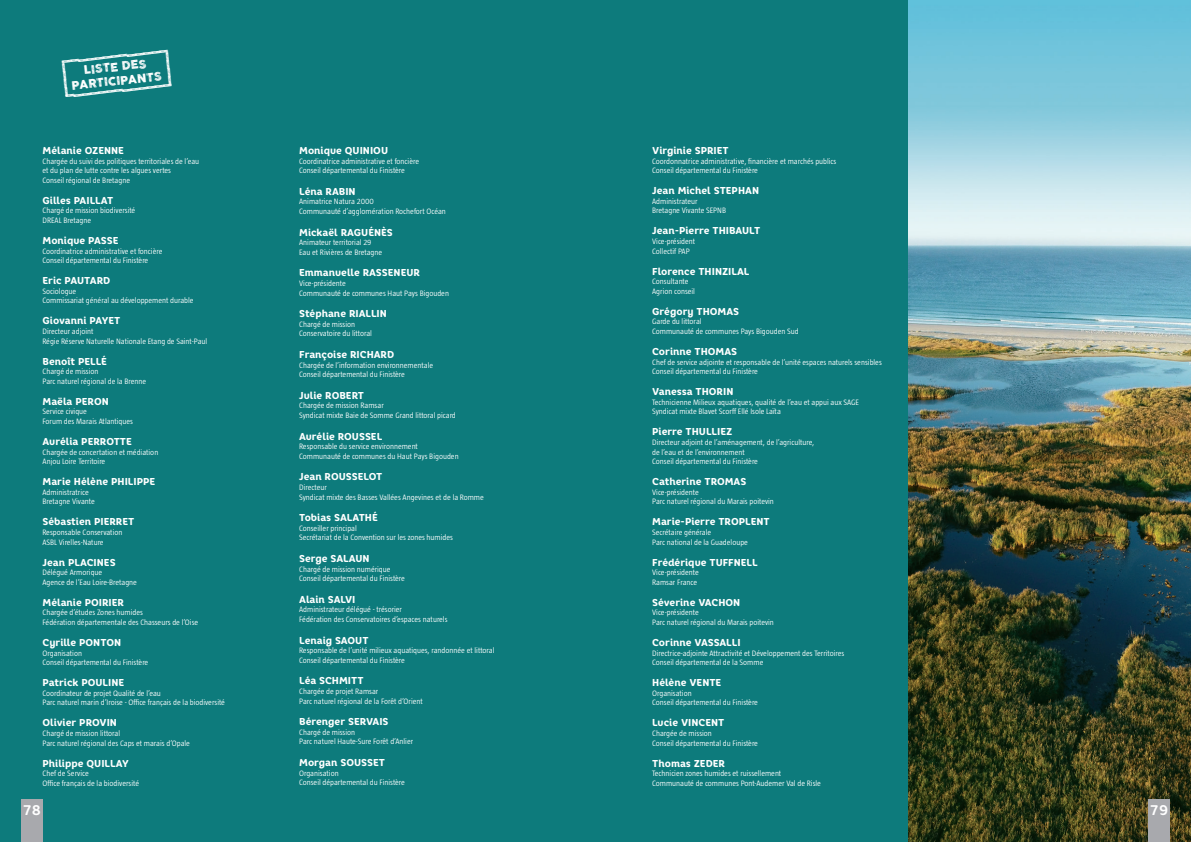
<style>
.page{position:relative;width:1191px;height:842px;background:#fff}
.page>*{position:absolute;margin:0;border:0;box-sizing:border-box;transform-origin:0 0}
.t1{font:700 14px "Core Rhino 65";color:#fff}
.t2{font:11.6px/8.1px "COCOGOOSELETTERPRESS";color:#fff;text-align:justify}
.t3{font:800 10px "Core Rhino 75";color:#fff}
.t4{font:300 8px/9.6px "Taz";color:#fff}
</style>
<div class="page">
<div style="left:595px;top:0;width:596px;height:842px;background:#0d7b7c"></div>
<img style="left:909px;top:0;width:282px;height:842px">
<div style="left:0;top:0;width:595px;height:842px;background:#0d7b7c"></div>
<div style="left:1148px;top:799px;width:21px;height:43px;background:#a8a9ad"></div>
<div style="left:21px;top:799px;width:21px;height:43px;background:#a8a9ad"></div>
<h2 class="t2" style="left:63px;top:64px;width:6px;rotate:-96deg">I I I I I I I I I I I I I</h2>
<h2 class="t2" style="left:67px;top:98px;width:6px;rotate:-96deg">I I I I I I I I I I I I I</h2>
<h2 class="t2" style="left:61px;top:64px;width:6px;rotate:-6deg">I I I I</h2>
<h2 class="t2" style="left:165px;top:53px;width:6px;rotate:-6deg">I I I I</h2>
<h2 class="t2" style="left:69px;top:65px;width:92px;line-height:13.9px;text-align:center;rotate:-6deg">LISTE DES<br>PARTICIPANTS</h2>
<p class="t3" style="left:43px;top:144px;width:83px">Mélanie OZENNE</p>
<p class="t4" style="left:43px;top:156px;width:158px">Chargée du suivi des politiques territoriales de l’eau et du plan de lutte contre les algues vertes<br>Conseil régional de Bretagne</p>
<p class="t3" style="left:43px;top:194px;width:72px">Gilles PAILLAT</p>
<p class="t4" style="left:43px;top:206px;width:94px">Chargé de mission biodiversité<br>DREAL Bretagne</p>
<p class="t3" style="left:43px;top:234px;width:77px">Monique PASSE</p>
<p class="t4" style="left:43px;top:246px;width:121px">Coordinatrice administrative et foncière<br>Conseil départemental du Finistère</p>
<p class="t3" style="left:43px;top:274px;width:69px">Eric PAUTARD</p>
<p class="t4" style="left:43px;top:286px;width:153px">Sociologue<br>Commissariat général au développement durable</p>
<p class="t3" style="left:43px;top:314px;width:79px">Giovanni PAYET</p>
<p class="t4" style="left:43px;top:326px;width:166px">Directeur adjoint<br>Régie Réserve Naturelle Nationale Etang de Saint-Paul</p>
<p class="t3" style="left:43px;top:354px;width:66px">Benoît PELLÉ</p>
<p class="t4" style="left:43px;top:367px;width:105px">Chargé de mission<br>Parc naturel régional de la Brenne</p>
<p class="t3" style="left:43px;top:395px;width:68px">Maëla PERON</p>
<p class="t4" style="left:43px;top:407px;width:92px">Service civique<br>Forum des Marais Atlantiques</p>
<p class="t3" style="left:43px;top:435px;width:91px">Aurélia PERROTTE</p>
<p class="t4" style="left:43px;top:447px;width:117px">Chargée de concertation et médiation<br>Anjou Loire Territoire</p>
<p class="t3" style="left:43px;top:475px;width:114px">Marie Hélène PHILIPPE</p>
<p class="t4" style="left:43px;top:487px;width:54px">Administratrice<br>Bretagne Vivante</p>
<p class="t3" style="left:43px;top:515px;width:93px">Sébastien PIERRET</p>
<p class="t4" style="left:43px;top:527px;width:81px">Responsable Conservation<br>ASBL Virelles-Nature</p>
<p class="t3" style="left:43px;top:555px;width:75px">Jean PLACINES</p>
<p class="t4" style="left:43px;top:568px;width:96px">Délégué Armorique<br>Agence de l’Eau Loire-Bretagne</p>
<p class="t3" style="left:43px;top:596px;width:83px">Mélanie POIRIER</p>
<p class="t4" style="left:43px;top:608px;width:157px">Chargée d’études Zones humides<br>Fédération départementale des Chasseurs de l’Oise</p>
<p class="t3" style="left:43px;top:636px;width:80px">Cyrille PONTON</p>
<p class="t4" style="left:43px;top:648px;width:107px">Organisation<br>Conseil départemental du Finistère</p>
<p class="t3" style="left:43px;top:676px;width:83px">Patrick POULINE</p>
<p class="t4" style="left:43px;top:688px;width:184px">Coordinateur de projet Qualité de l’eau<br>Parc naturel marin d’Iroise - Office français de la biodiversité</p>
<p class="t3" style="left:43px;top:716px;width:76px">Olivier PROVIN</p>
<p class="t4" style="left:43px;top:728px;width:149px">Chargé de mission littoral<br>Parc naturel régional des Caps et marais d’Opale</p>
<p class="t3" style="left:43px;top:756px;width:88px">Philippe QUILLAY</p>
<p class="t4" style="left:43px;top:769px;width:98px">Chef de Service<br>Office français de la biodiversité</p>
<p class="t3" style="left:299px;top:144px;width:90px">Monique QUINIOU</p>
<p class="t4" style="left:299px;top:156px;width:121px">Coordinatrice administrative et foncière<br>Conseil départemental du Finistère</p>
<p class="t3" style="left:299px;top:185px;width:58px">Léna RABIN</p>
<p class="t4" style="left:299px;top:197px;width:148px">Animatrice Natura 2000<br>Communauté d’agglomération Rochefort Océan</p>
<p class="t3" style="left:299px;top:225px;width:95px">Mickaël RAGUÉNÈS</p>
<p class="t4" style="left:299px;top:238px;width:85px">Animateur territorial 29<br>Eau et Rivières de Bretagne</p>
<p class="t3" style="left:299px;top:266px;width:122px">Emmanuelle RASSENEUR</p>
<p class="t4" style="left:299px;top:278px;width:151px">Vice-présidente<br>Communauté de communes Haut Pays Bigouden</p>
<p class="t3" style="left:299px;top:307px;width:89px">Stéphane RIALLIN</p>
<p class="t4" style="left:299px;top:319px;width:74px">Chargé de mission<br>Conservatoire du littoral</p>
<p class="t3" style="left:299px;top:348px;width:97px">Françoise RICHARD</p>
<p class="t4" style="left:299px;top:360px;width:135px">Chargée de l’information environnementale<br>Conseil départemental du Finistère</p>
<p class="t3" style="left:299px;top:389px;width:66px">Julie ROBERT</p>
<p class="t4" style="left:299px;top:401px;width:158px">Chargée de mission Ramsar<br>Syndicat mixte Baie de Somme Grand littoral picard</p>
<p class="t3" style="left:299px;top:429px;width:85px">Aurélie ROUSSEL</p>
<p class="t4" style="left:299px;top:442px;width:161px">Responsable du service environnement<br>Communauté de communes du Haut Pays Bigouden</p>
<p class="t3" style="left:299px;top:470px;width:85px">Jean ROUSSELOT</p>
<p class="t4" style="left:299px;top:482px;width:186px">Directeur<br>Syndicat mixte des Basses Vallées Angevines et de la Romme</p>
<p class="t3" style="left:299px;top:511px;width:80px">Tobias SALATHÉ</p>
<p class="t4" style="left:299px;top:523px;width:155px">Conseiller principal<br>Secrétariat de la Convention sur les zones humides</p>
<p class="t3" style="left:299px;top:552px;width:72px">Serge SALAUN</p>
<p class="t4" style="left:299px;top:564px;width:107px">Chargé de mission numérique<br>Conseil départemental du Finistère</p>
<p class="t3" style="left:299px;top:593px;width:58px">Alain SALVI</p>
<p class="t4" style="left:299px;top:605px;width:150px">Administrateur délégué - trésorier<br>Fédération des Conservatoires d’espaces naturels</p>
<p class="t3" style="left:299px;top:633px;width:71px">Lenaig SAOUT</p>
<p class="t4" style="left:299px;top:646px;width:197px">Responsable de l’unité milieux aquatiques, randonnée et littoral<br>Conseil départemental du Finistère</p>
<p class="t3" style="left:299px;top:674px;width:66px">Léa SCHMITT</p>
<p class="t4" style="left:299px;top:686px;width:125px">Chargée de projet Ramsar<br>Parc naturel régional de la Forêt d’Orient</p>
<p class="t3" style="left:299px;top:715px;width:91px">Bérenger SERVAIS</p>
<p class="t4" style="left:299px;top:727px;width:116px">Chargé de mission<br>Parc naturel Haute-Sure Forêt d’Anlier</p>
<p class="t3" style="left:299px;top:756px;width:87px">Morgan SOUSSET</p>
<p class="t4" style="left:299px;top:768px;width:107px">Organisation<br>Conseil départemental du Finistère</p>
<p class="t3" style="left:652px;top:144px;width:78px">Virginie SPRIET</p>
<p class="t4" style="left:652px;top:156px;width:186px">Coordonnatrice administrative, financière et marchés publics<br>Conseil départemental du Finistère</p>
<p class="t3" style="left:652px;top:184px;width:108px">Jean Michel STEPHAN</p>
<p class="t4" style="left:652px;top:196px;width:75px">Administrateur<br>Bretagne Vivante SEPNB</p>
<p class="t3" style="left:652px;top:224px;width:109px">Jean-Pierre THIBAULT</p>
<p class="t4" style="left:652px;top:236px;width:45px">Vice-président<br>Collectif PAP</p>
<p class="t3" style="left:652px;top:264px;width:99px">Florence THINZILAL</p>
<p class="t4" style="left:652px;top:277px;width:44px">Consultante<br>Agrion conseil</p>
<p class="t3" style="left:652px;top:305px;width:88px">Grégory THOMAS</p>
<p class="t4" style="left:652px;top:317px;width:148px">Garde du littoral<br>Communauté de communes Pays Bigouden Sud</p>
<p class="t3" style="left:652px;top:345px;width:86px">Corinne THOMAS</p>
<p class="t4" style="left:652px;top:357px;width:231px">Chef de service adjointe et responsable de l’unité espaces naturels sensibles<br>Conseil départemental du Finistère</p>
<p class="t3" style="left:652px;top:385px;width:83px">Vanessa THORIN</p>
<p class="t4" style="left:652px;top:397px;width:208px">Technicienne Milieux aquatiques, qualité de l’eau et appui aux SAGE<br>Syndicat mixte Blavet Scorff Ellé Isole Laïta</p>
<p class="t3" style="left:652px;top:425px;width:82px">Pierre THULLIEZ</p>
<p class="t4" style="left:652px;top:437px;width:164px">Directeur adjoint de l’aménagement, de l’agriculture, de l’eau et de l’environnement<br>Conseil départemental du Finistère</p>
<p class="t3" style="left:652px;top:475px;width:96px">Catherine TROMAS</p>
<p class="t4" style="left:652px;top:487px;width:123px">Vice-présidente<br>Parc naturel régional du Marais poitevin</p>
<p class="t3" style="left:652px;top:515px;width:119px">Marie-Pierre TROPLENT</p>
<p class="t4" style="left:652px;top:527px;width:97px">Secrétaire générale<br>Parc national de la Guadeloupe</p>
<p class="t3" style="left:652px;top:555px;width:107px">Frédérique TUFFNELL</p>
<p class="t4" style="left:652px;top:568px;width:48px">Vice-présidente<br>Ramsar France</p>
<p class="t3" style="left:652px;top:596px;width:90px">Séverine VACHON</p>
<p class="t4" style="left:652px;top:608px;width:123px">Vice-présidente<br>Parc naturel régional du Marais poitevin</p>
<p class="t3" style="left:652px;top:636px;width:90px">Corinne VASSALLI</p>
<p class="t4" style="left:652px;top:648px;width:194px">Directrice-adjointe Attractivité et Développement des Territoires<br>Conseil départemental de la Somme</p>
<p class="t3" style="left:652px;top:676px;width:71px">Hélène VENTE</p>
<p class="t4" style="left:652px;top:688px;width:107px">Organisation<br>Conseil départemental du Finistère</p>
<p class="t3" style="left:652px;top:716px;width:74px">Lucie VINCENT</p>
<p class="t4" style="left:652px;top:728px;width:107px">Chargée de mission<br>Conseil départemental du Finistère</p>
<p class="t3" style="left:652px;top:756px;width:74px">Thomas ZEDER</p>
<p class="t4" style="left:652px;top:769px;width:170px">Technicien zones humides et ruissellement<br>Communauté de communes Pont-Audemer Val de Risle</p>
<h1 class="t1" style="left:23px;top:801px;width:20px">78</h1>
<h1 class="t1" style="left:1149px;top:801px;width:20px">79</h1>
</div>
